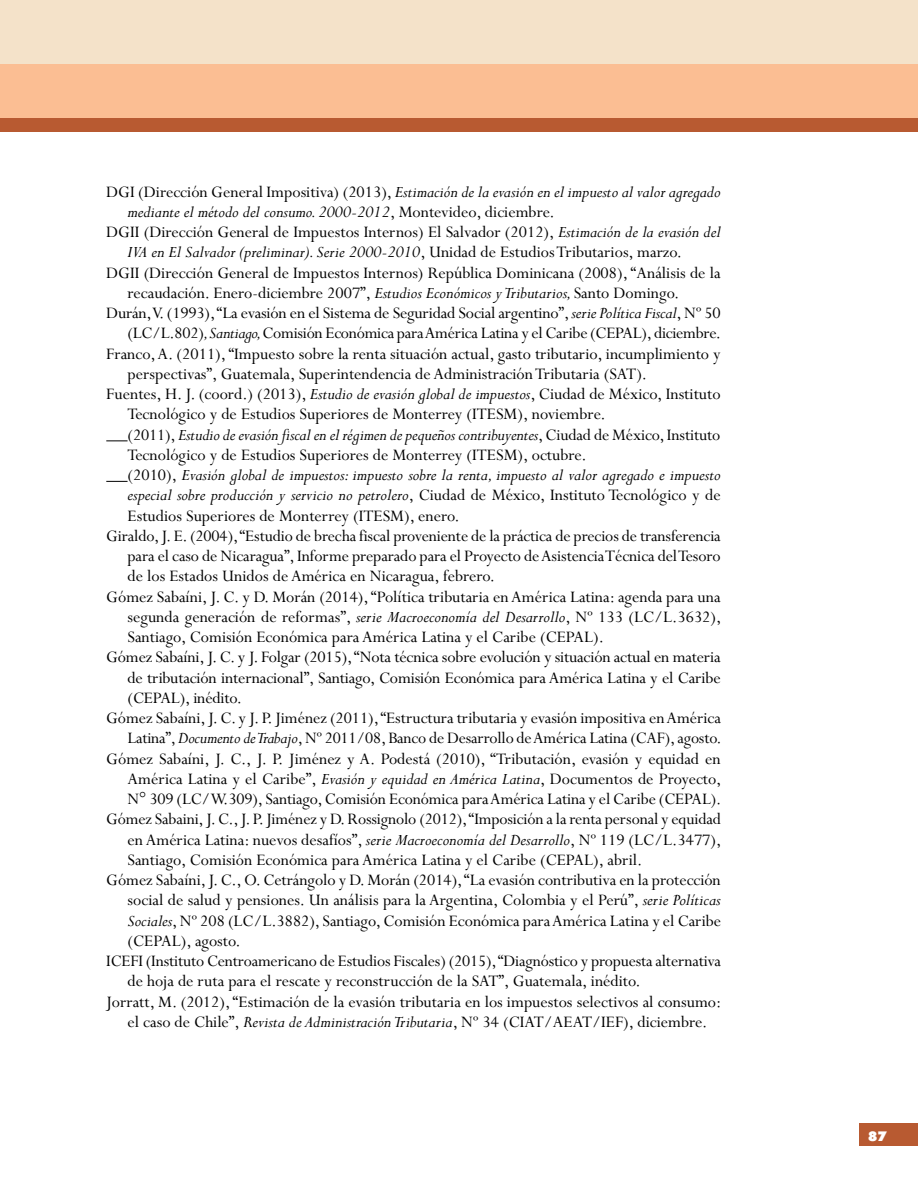
<style>
.page{position:relative;width:918px;height:1188px;background:#fff}
.page>*{position:absolute;margin:0;border:0;box-sizing:border-box;transform-origin:0 0}
.t1{font:18px "Perpetua";color:#000}
.t2{font:italic 18px "Perpetua";color:#000}
.t3{font:900 13.5px "Futura BT";color:#fff}
.s1{font-style:normal}
.s2{font-style:italic}
</style>
<div class="page">
<div style="left:859px;top:1123px;width:59px;height:23px;background:#b85a31"></div>
<div style="left:0;top:64px;width:918px;height:54px;background:#fbbe93"></div>
<div style="left:0;top:0;width:918px;height:64px;background:#f4e2c9"></div>
<div style="left:0;top:118px;width:918px;height:13px;background:#b85a31"></div>
<svg style="left:106px;top:440px;width:22px;height:1px"></svg>
<svg style="left:106px;top:481px;width:22px;height:1px"></svg>
<p class="t2" style="left:106px;top:180px;width:616px"><span class="s1">DGI (Dirección General Impositiva) (2013),</span> Estimación de la evasión en el impuesto al valor agregado</p>
<p class="t2" style="left:128px;top:200px;width:429px">mediante el método del consumo. 2000-2012<span class="s1">, Montevideo, diciembre.</span></p>
<p class="t1" style="left:106px;top:221px;width:616px">DGII (Dirección General de Impuestos Internos) El Salvador (2012), <span class="s2">Estimación de la evasión del</span></p>
<p class="t2" style="left:128px;top:241px;width:556px">IVA en El Salvador (preliminar). Serie 2000-2010<span class="s1">, Unidad de Estudios Tributarios, marzo.</span></p>
<p class="t1" style="left:106px;top:261px;width:616px">DGII (Dirección General de Impuestos Internos) República Dominicana (2008), “Análisis de la</p>
<p class="t1" style="left:128px;top:281px;width:553px">recaudación. Enero-diciembre 2007”, <span class="s2">Estudios Económicos y Tributarios,</span> Santo Domingo.</p>
<p class="t1" style="left:106px;top:302px;width:616px">Durán, V. (1993), “La evasión en el Sistema de Seguridad Social argentino”, <span class="s2">serie Política Fiscal</span>, Nº 50</p>
<p class="t1" style="left:128px;top:322px;width:595px">(LC/L.802)<span class="s2">,Santiago,</span>Comisión Económica para América Latina y el Caribe (CEPAL), diciembre.</p>
<p class="t1" style="left:106px;top:342px;width:616px">Franco, A. (2011), “Impuesto sobre la renta situación actual, gasto tributario, incumplimiento y</p>
<p class="t1" style="left:128px;top:362px;width:521px">perspectivas”, Guatemala, Superintendencia de Administración Tributaria (SAT).</p>
<p class="t1" style="left:106px;top:383px;width:616px">Fuentes, H. J. (coord.) (2013), <span class="s2">Estudio de evasión global de impuestos</span>, Ciudad de México, Instituto</p>
<p class="t1" style="left:128px;top:403px;width:480px">Tecnológico y de Estudios Superiores de Monterrey (ITESM), noviembre.</p>
<p class="t2" style="left:128px;top:423px;width:594px"><span class="s1">(2011),</span> Estudio de evasión fiscal en el régimen de pequeños contribuyentes<span class="s1">, Ciudad de México, Instituto</span></p>
<p class="t1" style="left:128px;top:443px;width:461px">Tecnológico y de Estudios Superiores de Monterrey (ITESM), octubre.</p>
<p class="t2" style="left:128px;top:464px;width:595px"><span class="s1">(2010),</span> Evasión global de impuestos: impuesto sobre la renta, impuesto al valor agregado e impuesto</p>
<p class="t2" style="left:128px;top:484px;width:595px">especial sobre producción y servicio no petrolero<span class="s1">, Ciudad de México, Instituto Tecnológico y de</span></p>
<p class="t1" style="left:128px;top:504px;width:334px">Estudios Superiores de Monterrey (ITESM), enero.</p>
<p class="t1" style="left:106px;top:524px;width:616px">Giraldo, J. E. (2004), “Estudio de brecha fiscal proveniente de la práctica de precios de transferencia</p>
<p class="t1" style="left:128px;top:545px;width:595px">para el caso de Nicaragua”, Informe preparado para el Proyecto de Asistencia Técnica del Tesoro</p>
<p class="t1" style="left:128px;top:565px;width:369px">de los Estados Unidos de América en Nicaragua, febrero.</p>
<p class="t1" style="left:106px;top:585px;width:616px">Gómez Sabaíni, J. C. y D. Morán (2014), “Política tributaria en América Latina: agenda para una</p>
<p class="t1" style="left:128px;top:605px;width:595px">segunda generación de reformas”, <span class="s2">serie Macroeconomía del Desarrollo</span>, Nº 133 (LC/L.3632),</p>
<p class="t1" style="left:128px;top:626px;width:478px">Santiago, Comisión Económica para América Latina y el Caribe (CEPAL).</p>
<p class="t1" style="left:106px;top:646px;width:616px">Gómez Sabaíni, J. C. y J. Folgar (2015), “Nota técnica sobre evolución y situación actual en materia</p>
<p class="t1" style="left:128px;top:666px;width:595px">de tributación internacional”, Santiago, Comisión Económica para América Latina y el Caribe</p>
<p class="t1" style="left:128px;top:686px;width:116px">(CEPAL), inédito.</p>
<p class="t1" style="left:106px;top:707px;width:616px">Gómez Sabaíni, J. C. y J. P. Jiménez (2011), “Estructura tributaria y evasión impositiva en América</p>
<p class="t1" style="left:128px;top:727px;width:596px">Latina”, <span class="s2">Documento de Trabajo</span>, Nº 2011/08, Banco de Desarrollo de América Latina (CAF), agosto.</p>
<p class="t1" style="left:106px;top:747px;width:616px">Gómez Sabaíni, J. C., J. P. Jiménez y A. Podestá (2010), “Tributación, evasión y equidad en</p>
<p class="t1" style="left:128px;top:767px;width:595px">América Latina y el Caribe”, <span class="s2">Evasión y equidad en América Latina</span>, Documentos de Proyecto,</p>
<p class="t1" style="left:128px;top:788px;width:595px">N° 309 (LC/W.309), Santiago, Comisión Económica para América Latina y el Caribe (CEPAL).</p>
<p class="t1" style="left:106px;top:808px;width:616px">Gómez Sabaini, J. C., J. P. Jiménez y D. Rossignolo (2012), “Imposición a la renta personal y equidad</p>
<p class="t1" style="left:128px;top:828px;width:595px">en América Latina: nuevos desafíos”, <span class="s2">serie Macroeconomía del Desarrollo</span>, Nº 119 (LC/L.3477),</p>
<p class="t1" style="left:128px;top:848px;width:516px">Santiago, Comisión Económica para América Latina y el Caribe (CEPAL), abril.</p>
<p class="t1" style="left:106px;top:869px;width:616px">Gómez Sabaíni, J. C., O. Cetrángolo y D. Morán (2014), “La evasión contributiva en la protección</p>
<p class="t1" style="left:128px;top:889px;width:595px">social de salud y pensiones. Un análisis para la Argentina, Colombia y el Perú”, <span class="s2">serie Políticas</span></p>
<p class="t1" style="left:128px;top:909px;width:595px"><span class="s2">Sociales</span>, Nº 208 (LC/L.3882), Santiago, Comisión Económica para América Latina y el Caribe</p>
<p class="t1" style="left:128px;top:929px;width:115px">(CEPAL), agosto.</p>
<p class="t1" style="left:106px;top:950px;width:616px">ICEFI (Instituto Centroamericano de Estudios Fiscales) (2015), “Diagnóstico y propuesta alternativa</p>
<p class="t1" style="left:128px;top:970px;width:515px">de hoja de ruta para el rescate y reconstrucción de la SAT”, Guatemala, inédito.</p>
<p class="t1" style="left:106px;top:990px;width:617px">Jorratt, M. (2012), “Estimación de la evasión tributaria en los impuestos selectivos al consumo:</p>
<p class="t1" style="left:128px;top:1010px;width:581px">el caso de Chile”, <span class="s2">Revista de Administración Tributaria</span>, Nº 34 (CIAT/AEAT/IEF), diciembre.</p>
<p class="t3" style="left:868px;top:1128px;width:20px">87</p>
</div>
